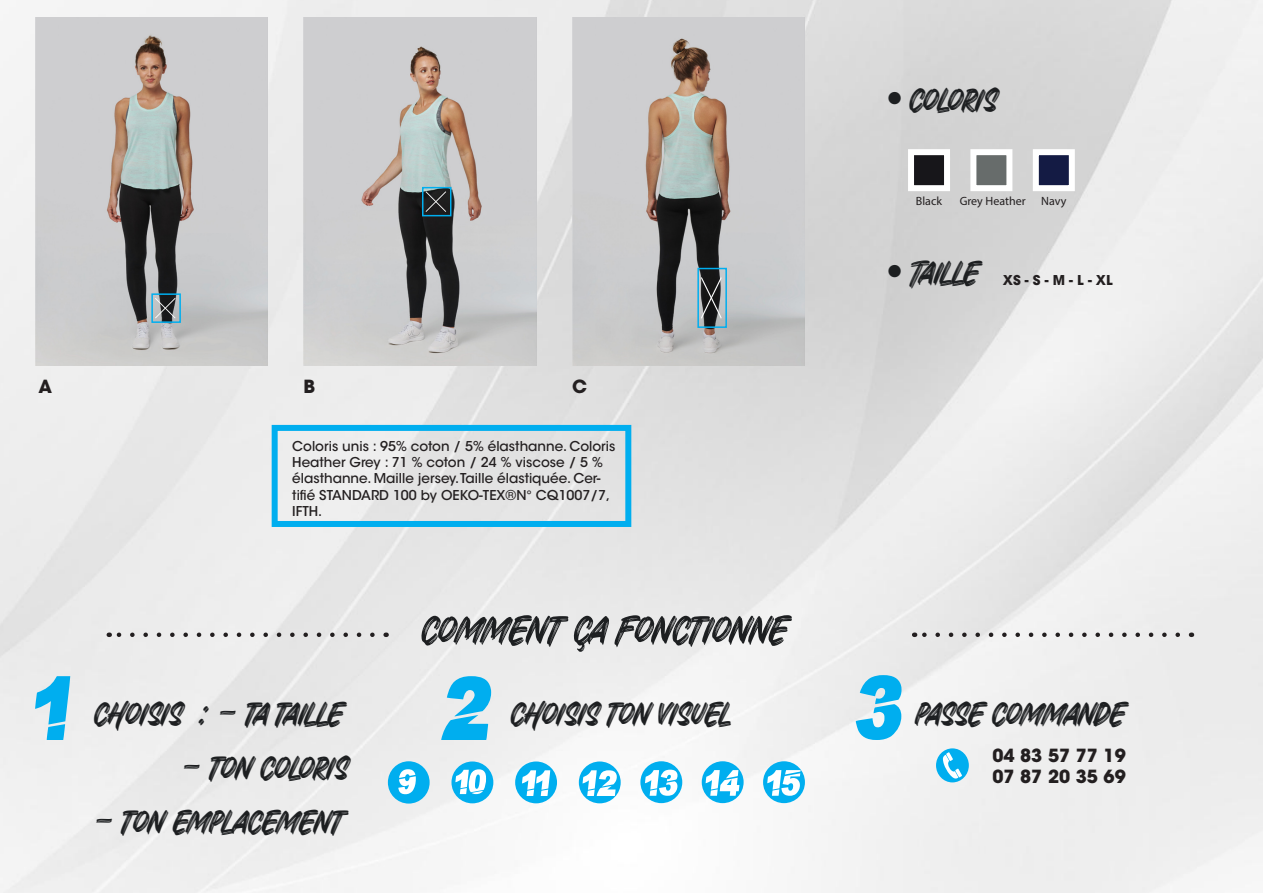
<style>
.page{position:relative;width:1263px;height:893px;background:#fff}
.page>*{position:absolute;margin:0;border:0;box-sizing:border-box;transform-origin:0 0}
.t1{font:90px "Payb Ack";color:#00aeef}
.t2{font:54px "Black Ravens";letter-spacing:-.03em;color:#1d1f21}
.t3{font:45px "Black Ravens";letter-spacing:-.01em;color:#1d1f21}
.t4{font:45px "Black Ravens";letter-spacing:-.035em;color:#1d1f21}
.t5{font:700 18px/21.6px "ITC Avant Garde Std";color:#231f20}
.t6{font:500 13.5px/16.2px "ITC Avant Garde Std";color:#231f20}
.t7{font:700 13.5px "ITC Avant Garde Std";color:#231f20}
.t8{font:12px "Myriad Pro";color:#231f20}
.s1{font-family:"ITC Avant Garde Std";font-weight:600}
.s2{font-family:"Payb Ack";font-size:90px;color:#00aeef}
</style>
<div class="page">
<img style="left:0;top:0;width:1263px;height:893px">
<img style="left:35px;top:17px;width:233px;height:349px">
<img style="left:572px;top:17px;width:233px;height:349px">
<img style="left:303px;top:17px;width:233px;height:349px">
<svg style="left:921px;top:632px;width:257px;height:5px"></svg>
<svg style="left:109px;top:632px;width:263px;height:5px"></svg>
<div style="left:936px;top:748px;width:33px;height:34px;background:#00aeef;border-radius:50%"></div>
<svg style="left:943px;top:752px;width:19px;height:27px"></svg>
<div style="left:388px;top:761px;width:42px;height:43px;background:#00aeef;border-radius:50%"></div>
<svg style="left:398px;top:769px;width:18px;height:25px"></svg>
<div style="left:451px;top:761px;width:42px;height:42px;background:#00aeef;border-radius:50%"></div>
<svg style="left:455px;top:769px;width:31px;height:25px"></svg>
<div style="left:515px;top:761px;width:42px;height:42px;background:#00aeef;border-radius:50%"></div>
<svg style="left:522px;top:770px;width:28px;height:26px"></svg>
<div style="left:579px;top:761px;width:42px;height:42px;background:#00aeef;border-radius:50%"></div>
<svg style="left:582px;top:770px;width:35px;height:26px"></svg>
<div style="left:640px;top:761px;width:42px;height:42px;background:#00aeef;border-radius:50%"></div>
<svg style="left:645px;top:770px;width:32px;height:26px"></svg>
<div style="left:702px;top:761px;width:42px;height:42px;background:#00aeef;border-radius:50%"></div>
<svg style="left:706px;top:770px;width:33px;height:26px"></svg>
<div style="left:763px;top:761px;width:42px;height:42px;background:#00aeef;border-radius:50%"></div>
<svg style="left:767px;top:770px;width:34px;height:26px"></svg>
<div style="left:272px;top:425px;width:359px;height:102px;border:6px solid #00aeef"></div>
<div style="left:970px;top:149px;width:42px;height:42px;background:#676c6b;border:6px solid #fff"></div>
<div style="left:1033px;top:149px;width:42px;height:42px;background:#141b44;border:6px solid #fff"></div>
<div style="left:908px;top:149px;width:42px;height:42px;background:#17161a;border:6px solid #fff"></div>
<div style="left:151px;top:293px;width:30px;height:30px;border:2px solid #00aeef"></div>
<div style="left:697px;top:268px;width:30px;height:60px;border:2px solid #00aeef"></div>
<div style="left:422px;top:187px;width:29px;height:29px;border:2px solid #00aeef"></div>
<svg style="left:155px;top:298px;width:21px;height:20px"></svg>
<svg style="left:701px;top:277px;width:21px;height:42px"></svg>
<svg style="left:426px;top:191px;width:20px;height:21px"></svg>
<h3 class="t3" style="left:880px;top:73px;width:119px"><span class="s1">•</span>coloris</h3>
<p class="t8" style="left:916px;top:194px;width:28px">Black</p>
<p class="t8" style="left:960px;top:194px;width:67px">Grey Heather</p>
<p class="t8" style="left:1041px;top:194px;width:27px">Navy</p>
<h3 class="t5" style="left:38px;top:375px;width:15px">A</h3>
<h3 class="t5" style="left:303px;top:375px;width:13px">B</h3>
<h3 class="t5" style="left:572px;top:375px;width:16px">C</h3>
<p class="t6" style="left:292px;top:438px;width:325px">Coloris unis : 95% coton / 5% élasthanne. Coloris Heather Grey : 71 % coton / 24 % viscose / 5 % élasthanne. Maille jersey. Taille élastiquée. Cer&shy;tifié STANDARD 100 by OEKO-TEX®N° CQ1007/7, IFTH.</p>
<h2 class="t2" style="left:421px;top:598px;width:369px">comment ça fonctionne</h2>
<h3 class="t3" style="left:880px;top:246px;width:102px"><span class="s1">•</span>Taille</h3>
<p class="t7" style="left:1003px;top:271px;width:112px">XS - S - M - L - XL</p>
<h1 class="t1" style="left:35px;top:665px;width:37px">1</h1>
<h1 class="t1" style="left:441px;top:665px;width:52px">2</h1>
<h3 class="t3" style="left:856px;top:687px;width:272px"><span class="s2">3</span> passe commande</h3>
<h3 class="t5" style="left:992px;top:744px;width:135px">04 83 57 77 19<br>07 87 20 35 69</h3>
<h3 class="t3" style="left:94px;top:687px;width:252px">choisis : - ta taille</h3>
<h3 class="t3" style="left:182px;top:741px;width:168px">- ton coloris</h3>
<h3 class="t4" style="left:94px;top:795px;width:254px">- ton emplacement</h3>
<h3 class="t3" style="left:511px;top:687px;width:219px">choisis ton visuel</h3>
</div>
